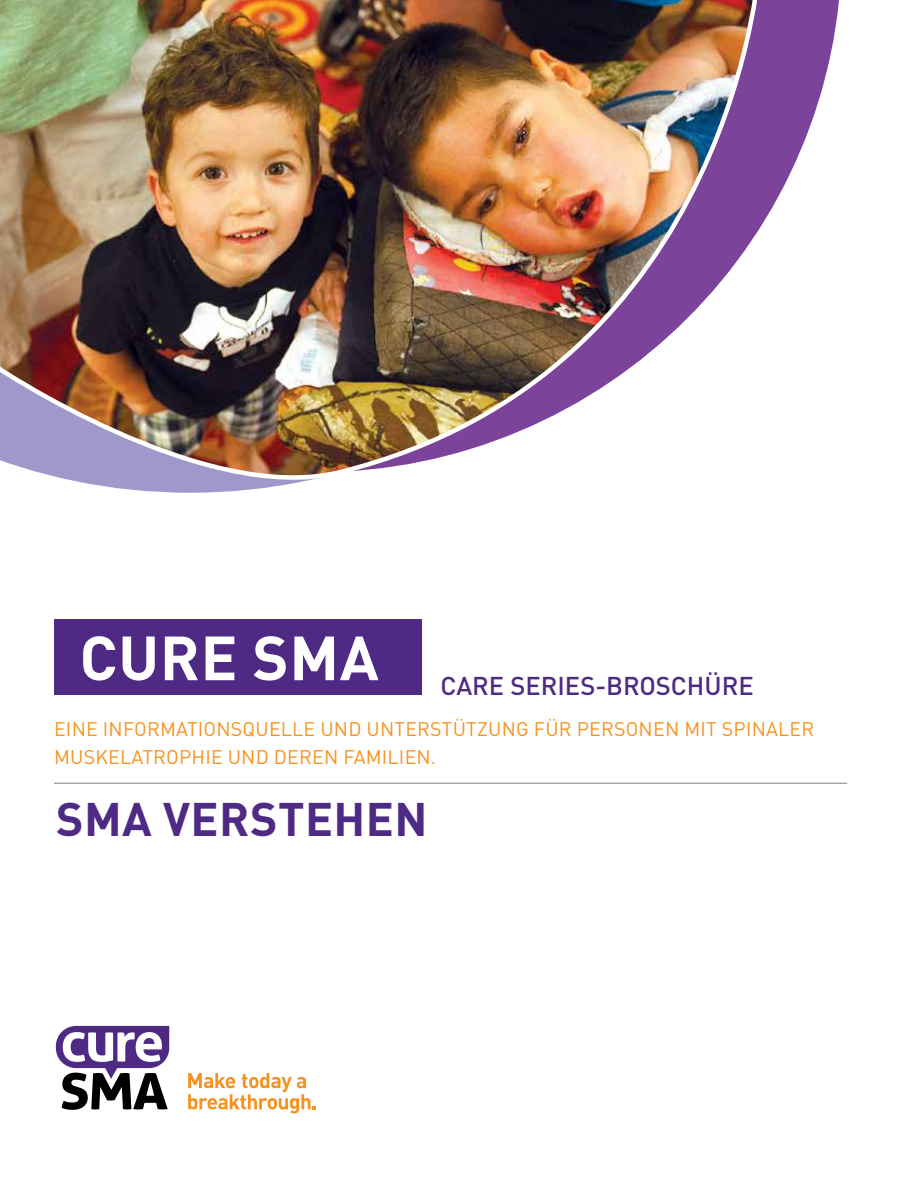
<style>
.page{position:relative;width:918px;height:1188px;background:#fff}
.page>*{position:absolute;margin:0;border:0;box-sizing:border-box;transform-origin:0 0}
.t1{font:700 61.35px "DINOT";letter-spacing:.01em;color:#fff}
.t2{font:700 46.5px "DINOT";letter-spacing:.01em;color:#4f2a84}
.t3{font:500 25.5px "DINOT";color:#4f2a84}
.t4{font:19.5px/28.5px "DINOT";letter-spacing:.01em;color:#f7921e}
</style>
<div class="page">
<svg style="left:765px;top:0;width:74px;height:220px;fill:#7c439a"></svg>
<img style="left:0;top:0;width:765px;height:493px">
<svg style="left:56px;top:1026px;width:113px;height:84px"></svg>
<svg style="left:188px;top:1073px;width:128px;height:41px"></svg>
<hr style="left:54px;top:783px;width:793px;height:1px;background:#808285">
<div style="left:54px;top:619px;width:367px;height:76px;background:#4f2a84"></div>
<h1 class="t1" style="left:80px;top:618px;width:301px">CURE SMA</h1>
<h3 class="t3" style="left:441px;top:669px;width:315px">CARE SERIES-BROSCHÜRE</h3>
<p class="t4" style="left:54px;top:714px;width:762px">EINE INFORMATIONSQUELLE UND UNTERSTÜTZUNG FÜR PERSONEN MIT SPINALER<br>MUSKELATROPHIE UND DEREN FAMILIEN.</p>
<h2 class="t2" style="left:56px;top:789px;width:373px">SMA VERSTEHEN</h2>
</div>
